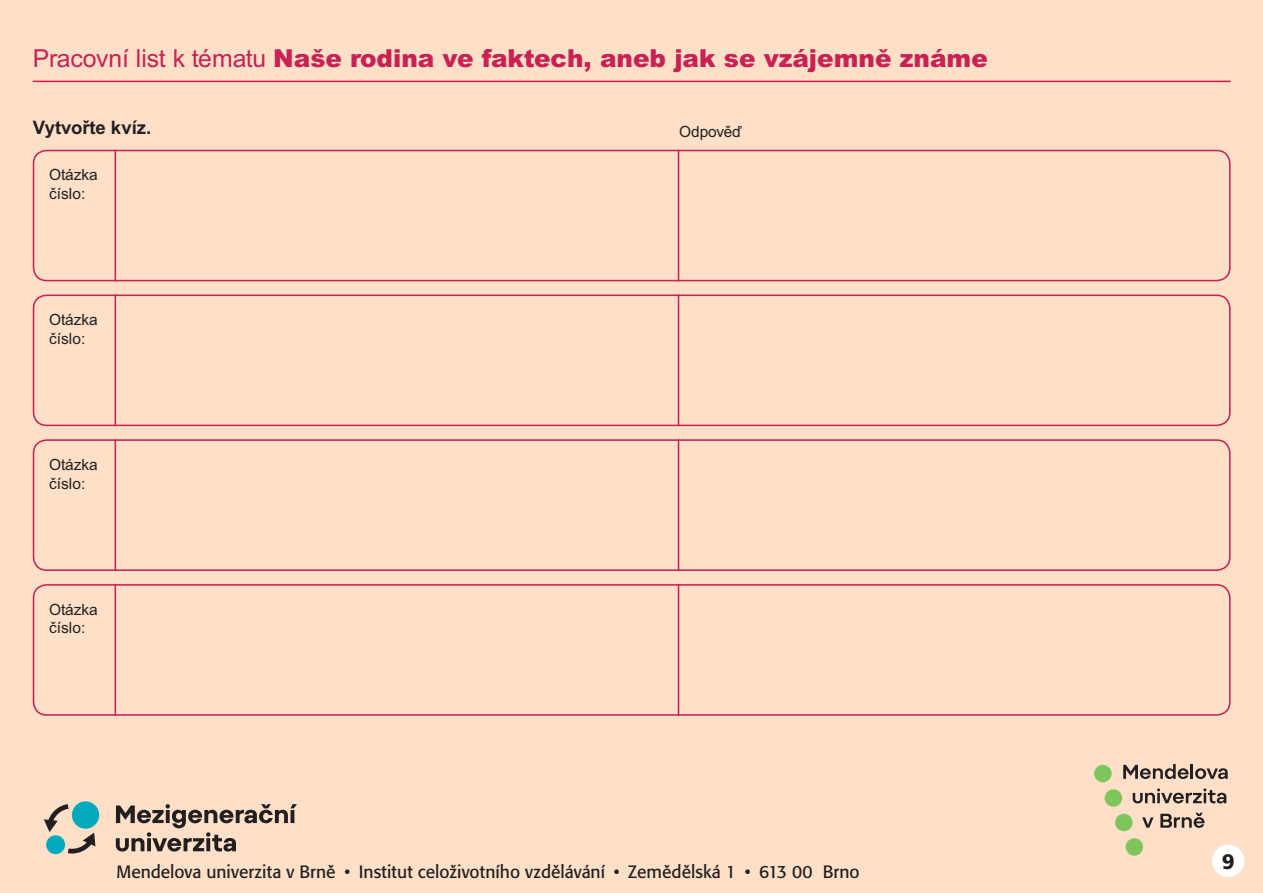
<style>
.page{position:relative;width:1263px;height:893px;background:#fee0c8}
.page>*{position:absolute;margin:0;border:0;box-sizing:border-box;transform-origin:0 0}
.t1{font:900 24.75px "Arial CE";color:#c72253}
.t2{font:900 21px "Frutiger LT Pro";color:#231f20}
.t3{font:700 18.6px "Arial CE";color:#231f20}
.t4{font:17.7px "Formata CE";color:#231f20}
.t5{font:15.45px/18.6px "Arial CE";color:#231f20}
.s1{font-weight:400}
</style>
<div class="page">
<hr style="left:33px;top:81px;width:1197px;height:1px;background:#c72253">
<div style="left:33px;top:150px;width:1197px;height:131px;border:2px solid #c72253;border-radius:13px"></div>
<div style="left:33px;top:294px;width:1197px;height:132px;border:2px solid #c72253;border-radius:13px"></div>
<div style="left:33px;top:439px;width:1197px;height:132px;border:2px solid #c72253;border-radius:13px"></div>
<div style="left:33px;top:584px;width:1197px;height:132px;border:2px solid #c72253;border-radius:13px"></div>
<hr style="left:678px;top:150px;width:1px;height:131px;background:#c72253">
<hr style="left:678px;top:294px;width:1px;height:132px;background:#c72253">
<hr style="left:678px;top:439px;width:1px;height:132px;background:#c72253">
<hr style="left:678px;top:584px;width:1px;height:132px;background:#c72253">
<hr style="left:115px;top:150px;width:1px;height:131px;background:#c72253">
<hr style="left:115px;top:294px;width:1px;height:132px;background:#c72253">
<hr style="left:115px;top:439px;width:1px;height:132px;background:#c72253">
<hr style="left:115px;top:584px;width:1px;height:132px;background:#c72253">
<svg style="left:116px;top:804px;width:181px;height:48px"></svg>
<svg style="left:44px;top:804px;width:51px;height:49px"></svg>
<div style="left:72px;top:801px;width:27px;height:28px;background:#00aabc;border-radius:50%"></div>
<div style="left:46px;top:835px;width:19px;height:19px;background:#00aabc;border-radius:50%"></div>
<div style="left:1115px;top:814px;width:17px;height:17px;background:#80c55b;border-radius:50%"></div>
<div style="left:1125px;top:838px;width:18px;height:18px;background:#80c55b;border-radius:50%"></div>
<div style="left:1094px;top:765px;width:17px;height:17px;background:#80c55b;border-radius:50%"></div>
<div style="left:1105px;top:789px;width:17px;height:18px;background:#80c55b;border-radius:50%"></div>
<svg style="left:1133px;top:788px;width:93px;height:16px"></svg>
<svg style="left:1142px;top:817px;width:11px;height:11px"></svg>
<svg style="left:1160px;top:813px;width:45px;height:15px"></svg>
<svg style="left:1123px;top:764px;width:66px;height:15px"></svg>
<hr style="left:1190px;top:764px;width:3px;height:15px;background:#231f20">
<svg style="left:1195px;top:768px;width:33px;height:11px"></svg>
<div style="left:1212px;top:845px;width:32px;height:32px;background:#fff;border-radius:50%"></div>
<h1 class="t1" style="left:33px;top:43px;width:957px"><span class="s1">Pracovní list k tématu</span> Naše rodina ve faktech, aneb jak se vzájemně známe</h1>
<p class="t3" style="left:33px;top:116px;width:120px">Vytvořte kvíz.</p>
<p class="t5" style="left:679px;top:122px;width:64px">Odpověď</p>
<p class="t5" style="left:49px;top:166px;width:50px">Otázka číslo:</p>
<p class="t5" style="left:49px;top:310px;width:50px">Otázka číslo:</p>
<p class="t5" style="left:49px;top:455px;width:50px">Otázka číslo:</p>
<p class="t5" style="left:49px;top:600px;width:50px">Otázka číslo:</p>
<p class="t4" style="left:116px;top:862px;width:745px">Mendelova univerzita v Brně • Institut celoživotního vzdělávání • Zemědělská 1 • 613 00 Brno</p>
<p class="t2" style="left:1222px;top:848px;width:14px">9</p>
</div>
